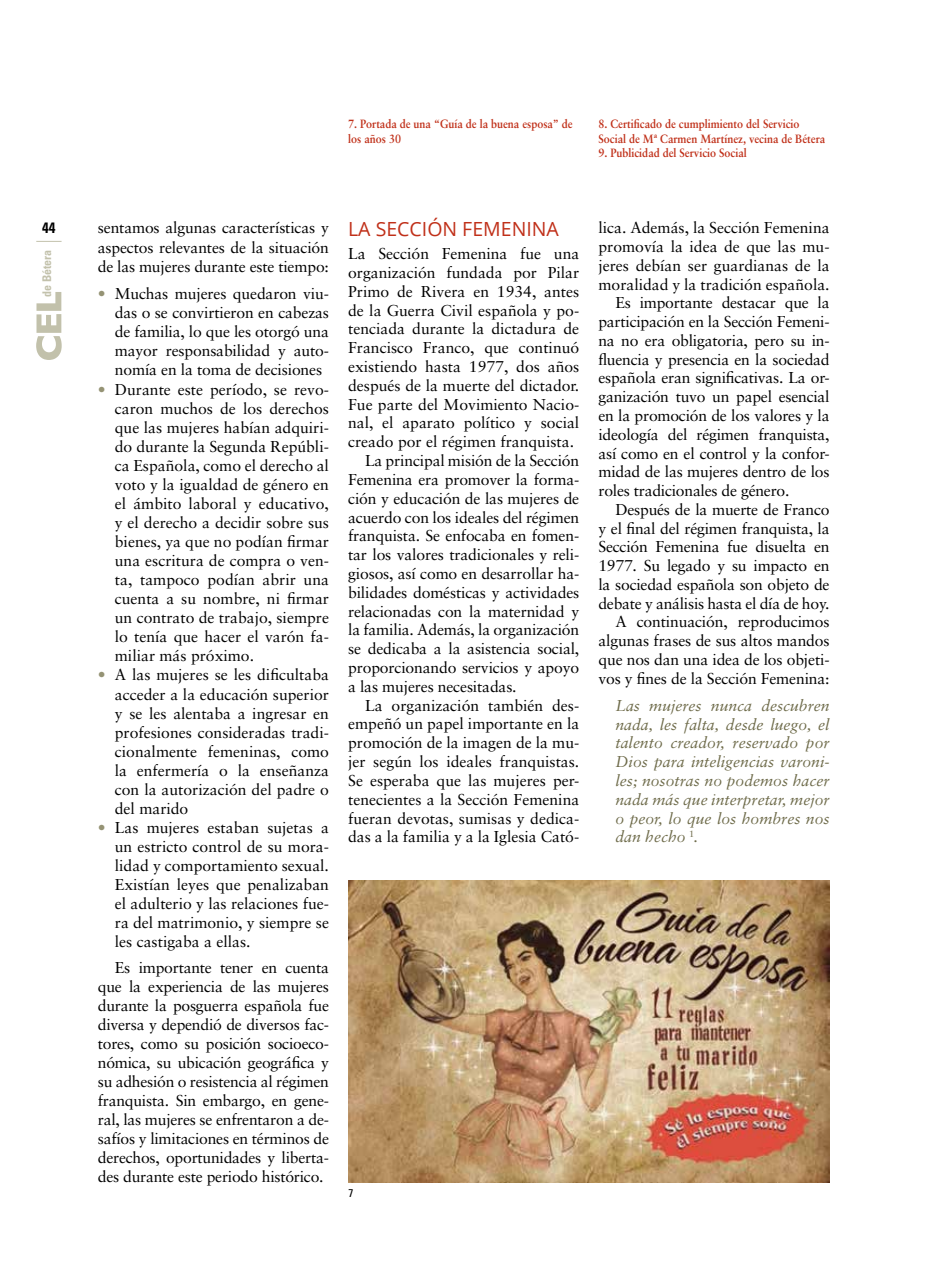
<style>
.page{position:relative;width:936px;height:1276px;background:#fff}
.page>*{position:absolute;margin:0;border:0;box-sizing:border-box;transform-origin:0 0}
.t1{font:19.5px "Open Sans";color:#c03019}
.t2{font:15.75px/19px "Sabon";letter-spacing:-.01em;color:#000;text-align:justify}
.t3{font:italic 15.75px/18.8px "Sabon";color:#6e6b4a;text-align:justify}
.t4{font:700 condensed 15px "Univers";color:#000}
.t5{font:700 12px/14.2px "Sabon";color:#c03019;scale:.9 1}
.t6{font:700 condensed 12px "Univers";color:#c2c1ab}
.t7{font:condensed 11.25px "Univers";color:#000}
.s1{color:#959374}
</style>
<div class="page">
<svg style="left:36px;top:241px;width:26px;height:1px"></svg>
<svg style="left:36px;top:292px;width:26px;height:68px"></svg>
<img style="left:348px;top:880px;width:481px;height:302px">
<p class="t4" style="left:42px;top:218px;width:15px">44</p>
<p class="t6" style="left:39px;top:297px;width:49px;rotate:-90deg">de Bétera</p>
<p class="t5" style="left:348px;top:117px;width:251px">7. Portada de una “Guía de la buena esposa” de los años 30</p>
<p class="t5" style="left:598px;top:117px;width:253px">8. Certificado de cumplimiento del Servicio<br>Social de Mª Carmen Martínez, vecina de Bétera</p>
<p class="t5" style="left:598px;top:145px;width:166px">9. Publicidad del Servicio Social</p>
<p class="t2" style="left:98px;top:218px;width:233px">sentamos algunas características y aspectos relevantes de la situación de las mujeres durante este tiempo:</p>
<p class="t2" style="left:115px;top:284px;width:216px;text-indent:-17px"><span class="s1">•</span> Muchas mujeres quedaron viu&shy;das o se convirtieron en cabezas de familia, lo que les otorgó una mayor responsabilidad y auto&shy;nomía en la toma de decisiones</p>
<p class="t2" style="left:115px;top:379px;width:216px;text-indent:-17px"><span class="s1">•</span> Durante este período, se revo&shy;caron muchos de los derechos que las mujeres habían adquiri&shy;do durante la Segunda Repúbli&shy;ca Española, como el derecho al voto y la igualdad de género en el ámbito laboral y educativo, y el derecho a decidir sobre sus bienes, ya que no podían firmar una escritura de compra o ven&shy;ta, tampoco podían abrir una cuenta a su nombre, ni firmar un contrato de trabajo, siempre lo tenía que hacer el varón fa&shy;miliar más próximo.</p>
<p class="t2" style="left:115px;top:665px;width:216px;text-indent:-17px"><span class="s1">•</span> A las mujeres se les dificultaba acceder a la educación superior y se les alentaba a ingresar en profesiones consideradas tradi&shy;cionalmente femeninas, como la enfermería o la enseñanza con la autorización del padre o del marido</p>
<p class="t2" style="left:115px;top:818px;width:216px;text-indent:-17px"><span class="s1">•</span> Las mujeres estaban sujetas a un estricto control de su mora&shy;lidad y comportamiento sexual.<br>Existían leyes que penalizaban el adulterio y las relaciones fue&shy;ra del matrimonio, y siempre se les castigaba a ellas.</p>
<p class="t2" style="left:98px;top:957px;width:233px;text-indent:17px">Es importante tener en cuenta que la experiencia de las mujeres durante la posguerra española fue diversa y dependió de diversos fac&shy;tores, como su posición socioeco&shy;nómica, su ubicación geográfica y su adhesión o resistencia al régimen franquista. Sin embargo, en gene&shy;ral, las mujeres se enfrentaron a de&shy;safíos y limitaciones en términos de derechos, oportunidades y liberta&shy;des durante este periodo histórico.</p>
<p class="t1" style="left:348px;top:216px;width:212px">LA SECCIÓN FEMENINA</p>
<p class="t2" style="left:348px;top:244px;width:233px">La Sección Femenina fue una</p>
<p class="t2" style="left:348px;top:263px;width:233px">organización fundada por Pilar</p>
<p class="t2" style="left:348px;top:282px;width:233px">Primo de Rivera en 1934, antes</p>
<p class="t2" style="left:348px;top:300px;width:232px">de la Guerra Civil española y po-</p>
<p class="t2" style="left:348px;top:319px;width:233px">tenciada durante la dictadura de</p>
<p class="t2" style="left:348px;top:338px;width:233px">Francisco Franco, que continuó</p>
<p class="t2" style="left:348px;top:357px;width:233px">existiendo hasta 1977, dos años</p>
<p class="t2" style="left:348px;top:376px;width:233px">después de la muerte del dictador.</p>
<p class="t2" style="left:348px;top:394px;width:233px">Fue parte del Movimiento Nacio-</p>
<p class="t2" style="left:348px;top:413px;width:233px">nal, el aparato político y social</p>
<p class="t2" style="left:348px;top:432px;width:227px">creado por el régimen franquista.</p>
<p class="t2" style="left:365px;top:451px;width:216px">La principal misión de la Sección</p>
<p class="t2" style="left:348px;top:470px;width:233px">Femenina era promover la forma-</p>
<p class="t2" style="left:348px;top:488px;width:233px">ción y educación de las mujeres de</p>
<p class="t2" style="left:348px;top:507px;width:233px">acuerdo con los ideales del régimen</p>
<p class="t2" style="left:348px;top:526px;width:233px">franquista. Se enfocaba en fomen-</p>
<p class="t2" style="left:348px;top:545px;width:233px">tar los valores tradicionales y reli-</p>
<p class="t2" style="left:348px;top:564px;width:233px">giosos, así como en desarrollar ha-</p>
<p class="t2" style="left:348px;top:582px;width:233px">bilidades domésticas y actividades</p>
<p class="t2" style="left:348px;top:601px;width:233px">relacionadas con la maternidad y</p>
<p class="t2" style="left:348px;top:620px;width:233px">la familia. Además, la organización</p>
<p class="t2" style="left:348px;top:639px;width:233px">se dedicaba a la asistencia social,</p>
<p class="t2" style="left:348px;top:658px;width:233px">proporcionando servicios y apoyo</p>
<p class="t2" style="left:348px;top:676px;width:170px">a las mujeres necesitadas.</p>
<p class="t2" style="left:365px;top:695px;width:216px">La organización también des-</p>
<p class="t2" style="left:348px;top:714px;width:233px">empeñó un papel importante en la</p>
<p class="t2" style="left:348px;top:733px;width:233px">promoción de la imagen de la mu-</p>
<p class="t2" style="left:348px;top:752px;width:233px">jer según los ideales franquistas.</p>
<p class="t2" style="left:348px;top:770px;width:233px">Se esperaba que las mujeres per-</p>
<p class="t2" style="left:348px;top:789px;width:233px">tenecientes a la Sección Femenina</p>
<p class="t2" style="left:348px;top:808px;width:233px">fueran devotas, sumisas y dedica-</p>
<p class="t2" style="left:348px;top:827px;width:232px">das a la familia y a la Iglesia Cató-</p>
<p class="t7" style="left:348px;top:1186px;width:6px">7</p>
<p class="t2" style="left:598px;top:218px;width:233px">lica. Además, la Sección Femenina</p>
<p class="t2" style="left:598px;top:237px;width:233px">promovía la idea de que las mu-</p>
<p class="t2" style="left:598px;top:256px;width:233px">jeres debían ser guardianas de la</p>
<p class="t2" style="left:598px;top:274px;width:233px">moralidad y la tradición española.</p>
<p class="t2" style="left:615px;top:293px;width:216px">Es importante destacar que la</p>
<p class="t2" style="left:598px;top:312px;width:233px">participación en la Sección Femeni-</p>
<p class="t2" style="left:598px;top:331px;width:233px">na no era obligatoria, pero su in-</p>
<p class="t2" style="left:598px;top:349px;width:233px">fluencia y presencia en la sociedad</p>
<p class="t2" style="left:598px;top:368px;width:233px">española eran significativas. La or-</p>
<p class="t2" style="left:598px;top:387px;width:233px">ganización tuvo un papel esencial</p>
<p class="t2" style="left:598px;top:406px;width:233px">en la promoción de los valores y la</p>
<p class="t2" style="left:598px;top:424px;width:233px">ideología del régimen franquista,</p>
<p class="t2" style="left:598px;top:443px;width:233px">así como en el control y la confor-</p>
<p class="t2" style="left:598px;top:462px;width:233px">midad de las mujeres dentro de los</p>
<p class="t2" style="left:598px;top:481px;width:192px">roles tradicionales de género.</p>
<p class="t2" style="left:615px;top:499px;width:216px">Después de la muerte de Franco</p>
<p class="t2" style="left:598px;top:518px;width:233px">y el final del régimen franquista, la</p>
<p class="t2" style="left:598px;top:537px;width:233px">Sección Femenina fue disuelta en</p>
<p class="t2" style="left:598px;top:556px;width:233px">1977. Su legado y su impacto en</p>
<p class="t2" style="left:598px;top:575px;width:233px">la sociedad española son objeto de</p>
<p class="t2" style="left:598px;top:593px;width:233px">debate y análisis hasta el día de hoy.</p>
<p class="t2" style="left:615px;top:612px;width:216px">A continuación, reproducimos</p>
<p class="t2" style="left:598px;top:631px;width:233px">algunas frases de sus altos mandos</p>
<p class="t2" style="left:598px;top:650px;width:232px">que nos dan una idea de los objeti-</p>
<p class="t2" style="left:598px;top:668px;width:233px">vos y fines de la Sección Femenina:</p>
<p class="t3" style="left:615px;top:696px;width:216px">Las mujeres nunca descubren nada, les falta, desde luego, el talento creador, reservado por Dios para inteligencias varoni&shy;les; nosotras no podemos hacer nada más que interpretar, mejor o peor, lo que los hombres nos dan hecho <sup>1</sup>.</p>
</div>
